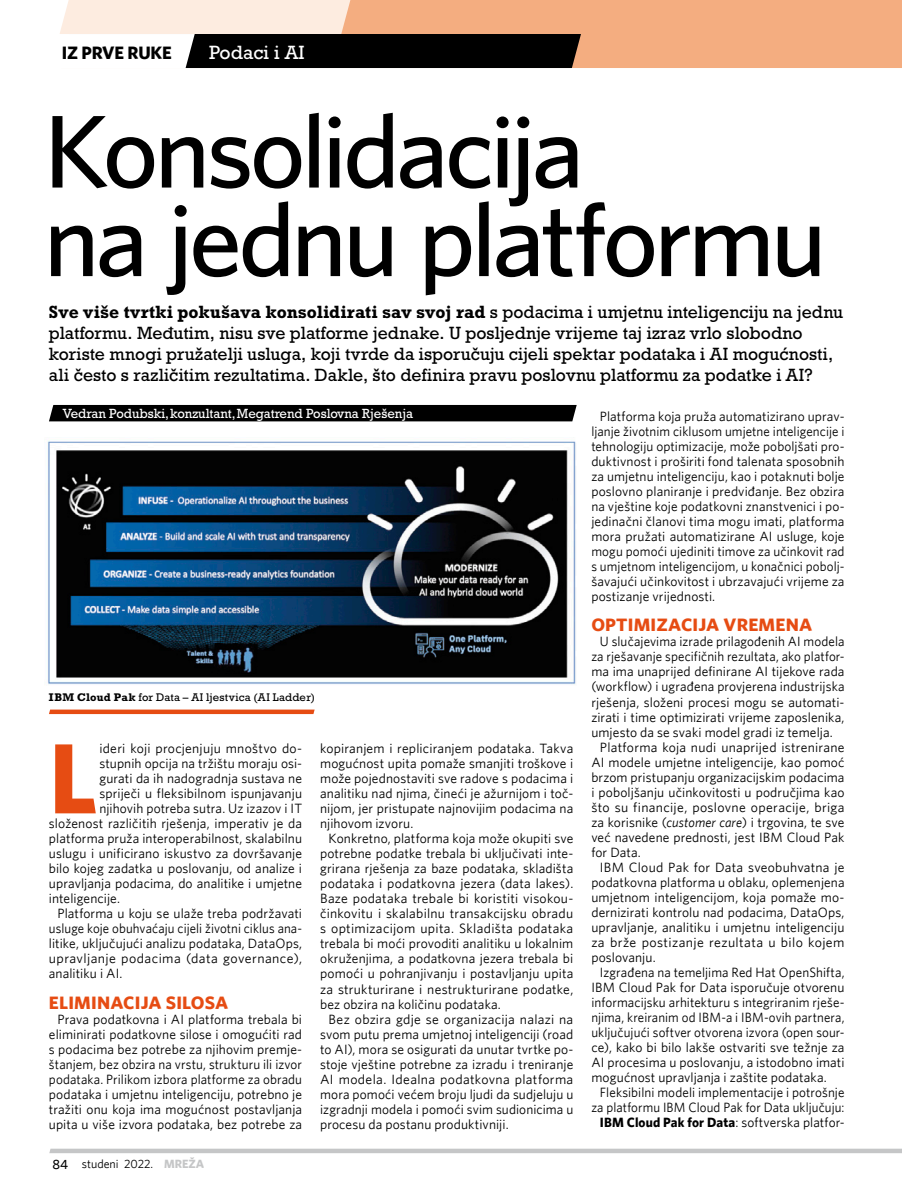
<style>
.page{position:relative;width:902px;height:1200px;background:#fff}
.page>*{position:absolute;margin:0;border:0;box-sizing:border-box;transform-origin:0 0}
.t1{font:500 103.5px/88.5px "Whitney";letter-spacing:-.04em;color:#000}
.t2{font:700 99.9px "Whitney";color:#e64c13}
.t3{font:19.5px "Rockwell Std";color:#fff}
.t4{font:18px/21px "Rockwell Std";letter-spacing:.005em;color:#000}
.t5{font:700 18px "Whitney";letter-spacing:.01em;color:#e64c13;scale:1.04 1}
.t6{font:700 18px "Whitney";letter-spacing:-.01em;color:#000}
.t7{font:13.5px/15px "Whitney";letter-spacing:.01em;color:#000;text-align:justify}
.t8{font:13.5px "Whitney";letter-spacing:.01em;color:#000;scale:.96 1}
.t9{font:13.5px "Rockwell Std";color:#fff}
.t10{font:13.5px "Whitney";letter-spacing:.01em;color:#000;scale:.95 1}
.t11{font:13.5px "Whitney";letter-spacing:.03em;color:#000}
.t12{font:12px "Whitney";color:#000}
.t13{font:11.25px "Rockwell Std";letter-spacing:.015em;color:#000}
.s1{font-weight:700}
.s2{font-weight:500;font-size:13.5px}
.s3{font-weight:700;color:#c5c6c7}
.s4{font-style:italic}
</style>
<div class="page">
<div style="left:581px;top:0;width:320px;height:68px;background:#f4ad80"></div>
<svg style="left:60px;top:0;width:521px;height:68px;background:#9d887a"></svg>
<div style="left:49px;top:405px;width:527px;height:16px;background:#000"></div>
<svg style="left:49px;top:1148px;width:852px;height:4px;background:#cecfd0"></svg>
<svg style="left:49px;top:709px;width:265px;height:5px"></svg>
<img style="left:47px;top:440px;width:529px;height:245px">
<h3 class="t6" style="left:62px;top:42px;width:111px">IZ PRVE RUKE</h3>
<h3 class="t3" style="left:209px;top:41px;width:97px">Podaci i AI</h3>
<h1 class="t1" style="left:44px;top:104px;width:784px">Konsolidacija<br>na jednu platformu</h1>
<p class="t4" style="left:49px;top:301px;width:795px"><span class="s1">Sve više tvrtki pokušava konsolidirati sav svoj rad</span> s podacima i umjetnu inteligenciju na jednu platformu. Međutim, nisu sve platforme jednake. U posljednje vrijeme taj izraz vrlo slobodno koriste mnogi pružatelji usluga, koji tvrde da isporučuju cijeli spektar podataka i AI mogućnosti, ali često s različitim rezultatima. Dakle, što definira pravu poslovnu platformu za podatke i AI?</p>
<p class="t9" style="left:63px;top:405px;width:352px">Vedran Podubski, konzultant, Megatrend Poslovna Rješenja</p>
<p class="t13" style="left:49px;top:690px;width:267px"><span class="s1">IBM Cloud Pak</span> for Data – AI ljestvica (AI Ladder)</p>
<h2 class="t2" style="left:49px;top:717px;width:50px">L</h2>
<p class="t7" style="left:99px;top:740px;width:204px">ideri koji procjenjuju mnoštvo do-</p>
<p class="t7" style="left:99px;top:755px;width:204px">stupnih opcija na tržištu moraju osi-</p>
<p class="t7" style="left:99px;top:770px;width:204px">gurati da ih nadogradnja sustava ne</p>
<p class="t7" style="left:99px;top:785px;width:204px">spriječi u fleksibilnom ispunjavanju</p>
<p class="t7" style="left:99px;top:800px;width:204px">njihovih potreba sutra. Uz izazov i IT</p>
<p class="t7" style="left:49px;top:815px;width:255px">složenost različitih rješenja, imperativ je da</p>
<p class="t7" style="left:49px;top:830px;width:255px">platforma pruža interoperabilnost, skalabilnu</p>
<p class="t7" style="left:49px;top:845px;width:255px">uslugu i unificirano iskustvo za dovršavanje</p>
<p class="t7" style="left:49px;top:860px;width:255px">bilo kojeg zadatka u poslovanju, od analize i</p>
<p class="t7" style="left:49px;top:875px;width:255px">upravljanja podacima, do analitike i umjetne</p>
<p class="t7" style="left:49px;top:890px;width:73px">inteligencije.</p>
<p class="t7" style="left:57px;top:905px;width:246px">Platforma u koju se ulaže treba podržavati</p>
<p class="t8" style="left:49px;top:920px;width:265px">usluge koje obuhvaćaju cijeli životni ciklus ana-</p>
<p class="t7" style="left:49px;top:935px;width:255px">litike, uključujući analizu podataka, DataOps,</p>
<p class="t11" style="left:49px;top:950px;width:255px">upravljanje podacima (data governance),</p>
<p class="t7" style="left:49px;top:965px;width:75px">analitiku i AI.</p>
<h3 class="t5" style="left:49px;top:991px;width:174px">ELIMINACIJA SILOSA</h3>
<p class="t7" style="left:49px;top:1010px;width:255px;text-indent:9px">Prava podatkovna i AI platforma trebala bi eliminirati podatkovne silose i omogućiti rad s podacima bez potrebe za njihovim premje&shy;štanjem, bez obzira na vrstu, strukturu ili izvor podataka. Prilikom izbora platforme za obradu podataka i umjetnu inteligenciju, potrebno je tražiti onu koja ima mogućnost postavljanja upita u više izvora podataka, bez potrebe za</p>
<p class="t12" style="left:52px;top:1156px;width:153px"><span class="s2">84</span> studeni 2022. <span class="s3">MREŽA</span></p>
<p class="t7" style="left:320px;top:740px;width:255px">kopiranjem i repliciranjem podataka. Takva mogućnost upita pomaže smanjiti troškove i može pojednostaviti sve radove s podacima i analitiku nad njima, čineći je ažurnijom i toč&shy;nijom, jer pristupate najnovijim podacima na njihovom izvoru.</p>
<p class="t7" style="left:320px;top:830px;width:255px;text-indent:9px">Konkretno, platforma koja može okupiti sve potrebne podatke trebala bi uključivati inte&shy;grirana rješenja za baze podataka, skladišta podataka i podatkovna jezera (data lakes).<br>Baze podataka trebale bi koristiti visokou&shy;činkovitu i skalabilnu transakcijsku obradu s optimizacijom upita. Skladišta podataka trebala bi moći provoditi analitiku u lokalnim okruženjima, a podatkovna jezera trebala bi pomoći u pohranjivanju i postavljanju upita za strukturirane i nestrukturirane podatke, bez obzira na količinu podataka.</p>
<p class="t7" style="left:320px;top:1010px;width:255px;text-indent:9px">Bez obzira gdje se organizacija nalazi na svom putu prema umjetnoj inteligenciji (road to AI), mora se osigurati da unutar tvrtke po&shy;stoje vještine potrebne za izradu i treniranje AI modela. Idealna podatkovna platforma mora pomoći većem broju ljudi da sudjeluju u izgradnji modela i pomoći svim sudionicima u procesu da postanu produktivniji.</p>
<p class="t7" style="left:591px;top:408px;width:255px;text-indent:9px">Platforma koja pruža automatizirano uprav&shy;ljanje životnim ciklusom umjetne inteligencije i tehnologiju optimizacije, može poboljšati pro&shy;duktivnost i proširiti fond talenata sposobnih za umjetnu inteligenciju, kao i potaknuti bolje poslovno planiranje i predviđanje. Bez obzira na vještine koje podatkovni znanstvenici i po&shy;jedinačni članovi tima mogu imati, platforma mora pružati automatizirane AI usluge, koje mogu pomoći ujediniti timove za učinkovit rad s umjetnom inteligencijom, u konačnici pobolj&shy;šavajući učinkovitost i ubrzavajući vrijeme za postizanje vrijednosti.</p>
<h3 class="t5" style="left:591px;top:614px;width:214px">OPTIMIZACIJA VREMENA</h3>
<p class="t7" style="left:599px;top:633px;width:246px">U slučajevima izrade prilagođenih AI modela</p>
<p class="t8" style="left:591px;top:648px;width:265px">za rješavanje specifičnih rezultata, ako platfor-</p>
<p class="t7" style="left:591px;top:663px;width:255px">ma ima unaprijed definirane AI tijekove rada</p>
<p class="t7" style="left:591px;top:678px;width:255px">(workflow) i ugrađena provjerena industrijska</p>
<p class="t7" style="left:591px;top:693px;width:255px">rješenja, složeni procesi mogu se automati-</p>
<p class="t7" style="left:591px;top:708px;width:255px">zirati i time optimizirati vrijeme zaposlenika,</p>
<p class="t7" style="left:591px;top:723px;width:243px">umjesto da se svaki model gradi iz temelja.</p>
<p class="t7" style="left:599px;top:738px;width:246px">Platforma koja nudi unaprijed istrenirane</p>
<p class="t7" style="left:591px;top:753px;width:255px">AI modele umjetne inteligencije, kao pomoć</p>
<p class="t7" style="left:591px;top:768px;width:255px">brzom pristupanju organizacijskim podacima</p>
<p class="t7" style="left:591px;top:783px;width:255px">i poboljšanju učinkovitosti u područjima kao</p>
<p class="t7" style="left:591px;top:798px;width:255px">što su financije, poslovne operacije, briga</p>
<p class="t7" style="left:591px;top:813px;width:255px">za korisnike (<span class="s4">customer care</span>) i trgovina, te sve</p>
<p class="t7" style="left:591px;top:828px;width:255px">već navedene prednosti, jest IBM Cloud Pak</p>
<p class="t7" style="left:591px;top:843px;width:51px">for Data.</p>
<p class="t7" style="left:599px;top:858px;width:246px">IBM Cloud Pak for Data sveobuhvatna je</p>
<p class="t7" style="left:591px;top:873px;width:255px">podatkovna platforma u oblaku, oplemenjena</p>
<p class="t7" style="left:591px;top:888px;width:255px">umjetnom inteligencijom, koja pomaže mo-</p>
<p class="t7" style="left:591px;top:903px;width:255px">dernizirati kontrolu nad podacima, DataOps,</p>
<p class="t7" style="left:591px;top:918px;width:255px">upravljanje, analitiku i umjetnu inteligenciju</p>
<p class="t7" style="left:591px;top:933px;width:255px">za brže postizanje rezultata u bilo kojem</p>
<p class="t7" style="left:591px;top:948px;width:66px">poslovanju.</p>
<p class="t7" style="left:599px;top:963px;width:246px">Izgrađena na temeljima Red Hat OpenShifta,</p>
<p class="t7" style="left:591px;top:978px;width:255px">IBM Cloud Pak for Data isporučuje otvorenu</p>
<p class="t7" style="left:591px;top:993px;width:255px">informacijsku arhitekturu s integriranim rješe-</p>
<p class="t8" style="left:591px;top:1008px;width:265px">njima, kreiranim od IBM-a i IBM-ovih partnera,</p>
<p class="t8" style="left:591px;top:1023px;width:265px">uključujući softver otvorena izvora (open sour-</p>
<p class="t7" style="left:591px;top:1038px;width:255px">ce), kako bi bilo lakše ostvariti sve težnje za</p>
<p class="t7" style="left:591px;top:1053px;width:255px">AI procesima u poslovanju, a istodobno imati</p>
<p class="t7" style="left:591px;top:1068px;width:237px">mogućnost upravljanja i zaštite podataka.</p>
<p class="t7" style="left:599px;top:1083px;width:246px">Fleksibilni modeli implementacije i potrošnje</p>
<p class="t10" style="left:591px;top:1098px;width:268px">za platformu IBM Cloud Pak for Data uključuju:</p>
<p class="t7" style="left:599px;top:1113px;width:246px"><span class="s1">IBM Cloud Pak for Data</span>: softverska platfor-</p>
</div>
